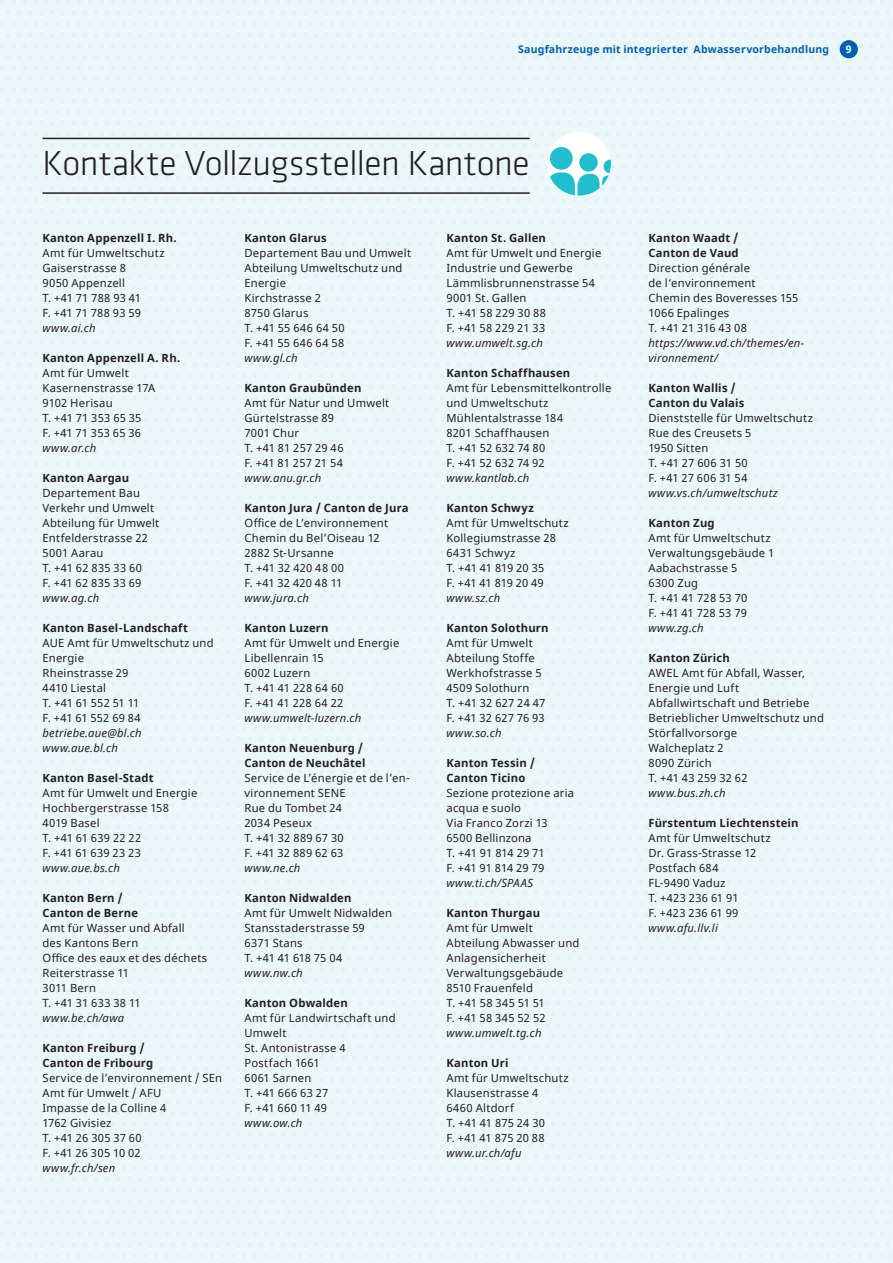
<style>
.page{position:relative;width:893px;height:1263px;background:#ebf7f9}
.page>*{position:absolute;margin:0;border:0;box-sizing:border-box;transform-origin:0 0}
.t1{font:300 36px "Klavika Basic";letter-spacing:-.015em;color:#231f20}
.t2{font:11.25px/15px "Noto Sans";letter-spacing:.02em;color:#231f20}
.t3{font:700 11.25px/15px "Noto Sans";letter-spacing:.015em;color:#231f20}
.t4{font:italic 11.25px/15px "Noto Sans";letter-spacing:.02em;color:#231f20}
.t5{font:700 10.5px "Noto Sans";letter-spacing:.02em;color:#0160ae}
.t6{font:700 10.5px "Noto Sans";color:#fff}
</style>
<div class="page">
<div style="left:840px;top:40px;width:18px;height:18px;background:#0160ae;border-radius:50%"></div>
<hr style="left:43px;top:138px;width:487px;height:1px;background:#231f20">
<hr style="left:43px;top:192px;width:487px;height:2px;background:#231f20">
<div style="left:547px;top:132px;width:64px;height:64px;background:#fff;border-radius:50%"></div>
<div style="left:550px;top:147px;width:23px;height:23px;background:#21bece;border-radius:50%"></div>
<svg style="left:579px;top:153px;width:19px;height:19px"></svg>
<svg style="left:548px;top:159px;width:63px;height:37px"></svg>
<p class="t5" style="left:518px;top:41px;width:313px">Saugfahrzeuge mit integrierter Abwasservorbehandlung</p>
<p class="t6" style="left:846px;top:42px;width:7px">9</p>
<h1 class="t1" style="left:43px;top:142px;width:489px">Kontakte Vollzugsstellen Kantone</h1>
<p class="t3" style="left:43px;top:231px;width:136px">Kanton Appenzell I. Rh.</p>
<p class="t2" style="left:43px;top:246px;width:124px">Amt für Umweltschutz<br>Gaiserstrasse 8<br>9050 Appenzell<br>T. +41 71 788 93 41<br>F. +41 71 788 93 59</p>
<p class="t4" style="left:43px;top:320px;width:55px">www.ai.ch</p>
<p class="t3" style="left:43px;top:351px;width:139px">Kanton Appenzell A. Rh.</p>
<p class="t2" style="left:43px;top:366px;width:114px">Amt für Umwelt<br>Kasernenstrasse 17A<br>9102 Herisau<br>T. +41 71 353 65 35<br>F. +41 71 353 65 36</p>
<p class="t4" style="left:43px;top:440px;width:55px">www.ar.ch</p>
<p class="t3" style="left:43px;top:471px;width:88px">Kanton Aargau</p>
<p class="t2" style="left:43px;top:486px;width:118px">Departement Bau<br>Verkehr und Umwelt<br>Abteilung für Umwelt<br>Entfelderstrasse 22<br>5001 Aarau<br>T. +41 62 835 33 60<br>F. +41 62 835 33 69</p>
<p class="t4" style="left:43px;top:590px;width:58px">www.ag.ch</p>
<p class="t3" style="left:43px;top:621px;width:147px">Kanton Basel-Landschaft</p>
<p class="t2" style="left:43px;top:636px;width:173px">AUE Amt für Umweltschutz und<br>Energie<br>Rheinstrasse 29<br>4410 Liestal<br>T. +41 61 552 51 11<br>F. +41 61 552 69 84</p>
<p class="t4" style="left:43px;top:725px;width:101px">betriebe.aue@bl.ch www.aue.bl.ch</p>
<p class="t3" style="left:43px;top:771px;width:113px">Kanton Basel-Stadt</p>
<p class="t2" style="left:43px;top:786px;width:156px">Amt für Umwelt und Energie<br>Hochbergerstrasse 158<br>4019 Basel<br>T. +41 61 639 22 22<br>F. +41 61 639 23 23</p>
<p class="t4" style="left:43px;top:860px;width:79px">www.aue.bs.ch</p>
<p class="t3" style="left:43px;top:891px;width:97px">Kanton Bern /<br>Canton de Berne</p>
<p class="t2" style="left:43px;top:921px;width:166px">Amt für Wasser und Abfall<br>des Kantons Bern<br>Office des eaux et des déchets<br>Reiterstrasse 11<br>3011 Bern<br>T. +41 31 633 38 11</p>
<p class="t4" style="left:43px;top:1010px;width:83px">www.be.ch/awa</p>
<p class="t3" style="left:43px;top:1041px;width:112px">Kanton Freiburg /<br>Canton de Fribourg</p>
<p class="t2" style="left:43px;top:1071px;width:181px">Service de l’environnement / SEn<br>Amt für Umwelt / AFU<br>Impasse de la Colline 4<br>1762 Givisiez<br>T. +41 26 305 37 60<br>F. +41 26 305 10 02</p>
<p class="t4" style="left:43px;top:1160px;width:74px">www.fr.ch/sen</p>
<p class="t3" style="left:244px;top:231px;width:84px">Kanton Glarus</p>
<p class="t2" style="left:244px;top:246px;width:168px">Departement Bau und Umwelt<br>Abteilung Umweltschutz und<br>Energie<br>Kirchstrasse 2<br>8750 Glarus<br>T. +41 55 646 64 50<br>F. +41 55 646 64 58</p>
<p class="t4" style="left:244px;top:350px;width:55px">www.gl.ch</p>
<p class="t3" style="left:244px;top:381px;width:118px">Kanton Graubünden</p>
<p class="t2" style="left:244px;top:396px;width:146px">Amt für Natur und Umwelt<br>Gürtelstrasse 89<br>7001 Chur<br>T. +41 81 257 29 46<br>F. +41 81 257 21 54</p>
<p class="t4" style="left:244px;top:470px;width:78px">www.anu.gr.ch</p>
<p class="t3" style="left:244px;top:501px;width:166px">Kanton Jura / Canton de Jura</p>
<p class="t2" style="left:244px;top:516px;width:145px">Office de L’environnement<br>Chemin du Bel’Oiseau 12<br>2882 St-Ursanne<br>T. +41 32 420 48 00<br>F. +41 32 420 48 11</p>
<p class="t4" style="left:244px;top:590px;width:66px">www.jura.ch</p>
<p class="t3" style="left:244px;top:620px;width:86px">Kanton Luzern</p>
<p class="t2" style="left:244px;top:636px;width:156px">Amt für Umwelt und Energie<br>Libellenrain 15<br>6002 Luzern<br>T. +41 41 228 64 60<br>F. +41 41 228 64 22</p>
<p class="t4" style="left:244px;top:710px;width:118px">www.umwelt-luzern.ch</p>
<p class="t3" style="left:244px;top:740px;width:123px">Kanton Neuenburg /<br>Canton de Neuchâtel</p>
<p class="t2" style="left:244px;top:771px;width:167px">Service de L’énergie et de l’en&shy;vironnement SENE<br>Rue du Tombet 24<br>2034 Peseux<br>T. +41 32 889 67 30<br>F. +41 32 889 62 63</p>
<p class="t4" style="left:244px;top:860px;width:57px">www.ne.ch</p>
<p class="t3" style="left:244px;top:890px;width:109px">Kanton Nidwalden</p>
<p class="t2" style="left:244px;top:906px;width:149px">Amt für Umwelt Nidwalden<br>Stansstaderstrasse 59<br>6371 Stans<br>T. +41 41 618 75 04</p>
<p class="t4" style="left:244px;top:965px;width:60px">www.nw.ch</p>
<p class="t3" style="left:244px;top:995px;width:105px">Kanton Obwalden</p>
<p class="t2" style="left:244px;top:1011px;width:153px">Amt für Landwirtschaft und<br>Umwelt<br>St. Antonistrasse 4<br>Postfach 1661<br>6061 Sarnen<br>T. +41 666 63 27<br>F. +41 660 11 49</p>
<p class="t4" style="left:244px;top:1115px;width:59px">www.ow.ch</p>
<p class="t3" style="left:446px;top:230px;width:101px">Kanton St. Gallen</p>
<p class="t2" style="left:446px;top:246px;width:156px">Amt für Umwelt und Energie<br>Industrie und Gewerbe<br>Lämmlisbrunnenstrasse 54<br>9001 St. Gallen<br>T. +41 58 229 30 88<br>F. +41 58 229 21 33</p>
<p class="t4" style="left:446px;top:335px;width:98px">www.umwelt.sg.ch</p>
<p class="t3" style="left:446px;top:365px;width:125px">Kanton Schaffhausen</p>
<p class="t2" style="left:446px;top:380px;width:166px">Amt für Lebensmittelkontrolle und Umweltschutz<br>Mühlentalstrasse 184<br>8201 Schaffhausen<br>T. +41 52 632 74 80<br>F. +41 52 632 74 92</p>
<p class="t4" style="left:446px;top:470px;width:84px">www.kantlab.ch</p>
<p class="t3" style="left:446px;top:500px;width:89px">Kanton Schwyz</p>
<p class="t2" style="left:446px;top:515px;width:124px">Amt für Umweltschutz<br>Kollegiumstrasse 28<br>6431 Schwyz<br>T. +41 41 819 20 35<br>F. +41 41 819 20 49</p>
<p class="t4" style="left:446px;top:590px;width:55px">www.sz.ch</p>
<p class="t3" style="left:446px;top:620px;width:104px">Kanton Solothurn</p>
<p class="t2" style="left:446px;top:635px;width:100px">Amt für Umwelt<br>Abteilung Stoffe<br>Werkhofstrasse 5<br>4509 Solothurn<br>T. +41 32 627 24 47<br>F. +41 32 627 76 93</p>
<p class="t4" style="left:446px;top:725px;width:57px">www.so.ch</p>
<p class="t3" style="left:446px;top:755px;width:90px">Kanton Tessin /<br>Canton Ticino</p>
<p class="t2" style="left:446px;top:785px;width:129px">Sezione protezione aria acqua e suolo<br>Via Franco Zorzi 13<br>6500 Bellinzona<br>T. +41 91 814 29 71<br>F. +41 91 814 29 79</p>
<p class="t4" style="left:446px;top:875px;width:88px">www.ti.ch/SPAAS</p>
<p class="t3" style="left:446px;top:905px;width:95px">Kanton Thurgau</p>
<p class="t2" style="left:446px;top:920px;width:134px">Amt für Umwelt<br>Abteilung Abwasser und<br>Anlagensicherheit<br>Verwaltungsgebäude<br>8510 Frauenfeld<br>T. +41 58 345 51 51<br>F. +41 58 345 52 52</p>
<p class="t4" style="left:446px;top:1025px;width:97px">www.umwelt.tg.ch</p>
<p class="t3" style="left:446px;top:1055px;width:64px">Kanton Uri</p>
<p class="t2" style="left:446px;top:1070px;width:124px">Amt für Umweltschutz<br>Klausenstrasse 4<br>6460 Altdorf<br>T. +41 41 875 24 30<br>F. +41 41 875 20 88</p>
<p class="t4" style="left:446px;top:1145px;width:77px">www.ur.ch/afu</p>
<p class="t3" style="left:648px;top:230px;width:92px">Kanton Waadt /<br>Canton de Vaud</p>
<p class="t2" style="left:648px;top:260px;width:151px">Direction générale<br>de l‘environnement<br>Chemin des Boveresses 155<br>1066 Epalinges<br>T. +41 21 316 43 08</p>
<p class="t4" style="left:648px;top:335px;width:157px">https://www.vd.ch/themes/en&shy;vironnement/</p>
<p class="t3" style="left:648px;top:380px;width:98px">Kanton Wallis /<br>Canton du Valais</p>
<p class="t2" style="left:648px;top:410px;width:166px">Dienststelle für Umweltschutz<br>Rue des Creusets 5<br>1950 Sitten<br>T. +41 27 606 31 50<br>F. +41 27 606 31 54</p>
<p class="t4" style="left:648px;top:485px;width:131px">www.vs.ch/umweltschutz</p>
<p class="t3" style="left:648px;top:515px;width:68px">Kanton Zug</p>
<p class="t2" style="left:648px;top:530px;width:127px">Amt für Umweltschutz<br>Verwaltungsgebäude 1<br>Aabachstrasse 5<br>6300 Zug<br>T. +41 41 728 53 70<br>F. +41 41 728 53 79</p>
<p class="t4" style="left:648px;top:620px;width:57px">www.zg.ch</p>
<p class="t3" style="left:648px;top:650px;width:83px">Kanton Zürich</p>
<p class="t2" style="left:648px;top:665px;width:177px">AWEL Amt für Abfall, Wasser,<br>Energie und Luft<br>Abfallwirtschaft und Betriebe<br>Betrieblicher Umweltschutz und<br>Störfallvorsorge<br>Walcheplatz 2<br>8090 Zürich<br>T. +41 43 259 32 62</p>
<p class="t4" style="left:648px;top:785px;width:79px">www.bus.zh.ch</p>
<p class="t3" style="left:648px;top:815px;width:152px">Fürstentum Liechtenstein</p>
<p class="t2" style="left:648px;top:830px;width:124px">Amt für Umweltschutz<br>Dr. Grass-Strasse 12<br>Postfach 684<br>FL-9490 Vaduz<br>T. +423 236 61 91<br>F. +423 236 61 99</p>
<p class="t4" style="left:648px;top:920px;width:71px">www.afu.llv.li</p>
</div>
